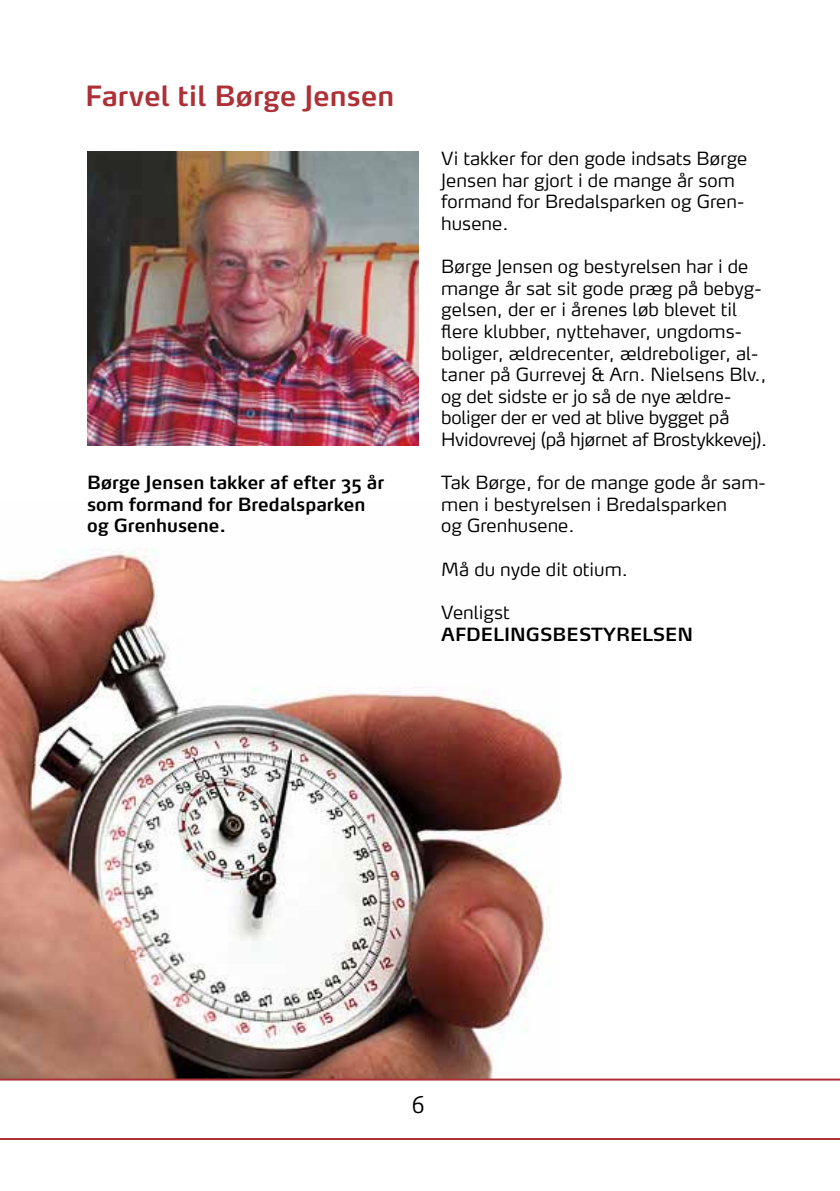
<style>
.page{position:relative;width:840px;height:1191px;background:#fff}
.page>*{position:absolute;margin:0;border:0;box-sizing:border-box;transform-origin:0 0}
.t1{font:600 27.6px "Max OT";color:#ad3036}
.t2{font:300 22px "Max OT";color:#000}
.t3{font:300 18px/21.6px "Max OT";color:#000}
.t4{font:600 18px/21.6px "Max OT";color:#000}
</style>
<div class="page">
<img style="left:0;top:549px;width:561px;height:529px">
<hr style="left:0;top:1078px;width:839px;height:2px;background:#ad3036">
<hr style="left:0;top:1138px;width:839px;height:2px;background:#ad3036">
<img style="left:87px;top:151px;width:331px;height:295px">
<h1 class="t1" style="left:85px;top:78px;width:310px">Farvel til Børge Jensen</h1>
<p class="t4" style="left:87px;top:473px;width:299px">Børge Jensen takker af efter 35 år som formand for Bredalsparken og Grenhusene.</p>
<p class="t3" style="left:441px;top:149px;width:307px">Vi takker for den gode indsats Børge<br>Jensen har gjort i de mange år som formand for Bredalsparken og Gren&shy;husene.</p>
<p class="t3" style="left:441px;top:257px;width:327px">Børge Jensen og bestyrelsen har i de mange år sat sit gode præg på bebyg&shy;gelsen, der er i årenes løb blevet til flere klubber, nyttehaver, ungdoms&shy;boliger, ældrecenter, ældreboliger, al&shy;taner på Gurrevej &amp; Arn. Nielsens Blv., og det sidste er jo så de nye ældre&shy;boliger der er ved at blive bygget på Hvidovrevej (på hjørnet af Brostykkevej).</p>
<p class="t3" style="left:441px;top:473px;width:325px">Tak Børge, for de mange gode år sam&shy;men i bestyrelsen i Bredalsparken<br>og Grenhusene.</p>
<p class="t3" style="left:441px;top:559px;width:188px">Må du nyde dit otium.</p>
<p class="t3" style="left:441px;top:603px;width:70px">Venligst</p>
<p class="t4" style="left:441px;top:624px;width:253px">AFDELINGSBESTYRELSEN</p>
<p class="t2" style="left:412px;top:1090px;width:14px">6</p>
</div>
